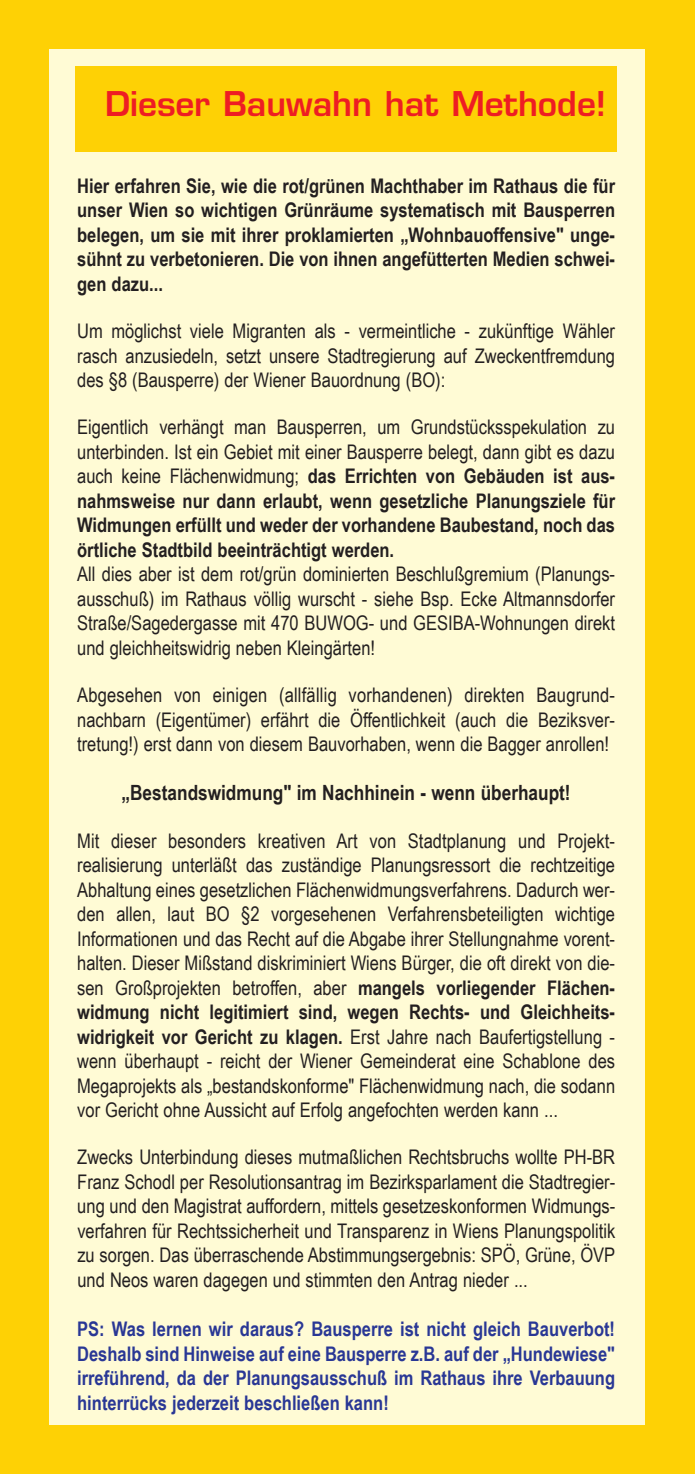
<style>
.page{position:relative;width:695px;height:1474px;background:#fff}
.page>*{position:absolute;margin:0;border:0;box-sizing:border-box;transform-origin:0 0}
.t1{font:600 33.25px "Eurostile";color:#ee1d23}
.t2{font:700 21px "Arial Narrow";color:#231f20}
.t3{font:20.12px/24.5px "Arial Narrow";color:#231f20;text-align:justify}
.t4{font:700 20.12px/24.5px "Arial Narrow";color:#231f20;text-align:justify}
.t5{font:700 20.12px/24.5px "Arial Narrow";color:#293795;text-align:justify}
.s1{font-weight:400}
.s2{font-weight:700}
</style>
<div class="page">
<div style="left:0;top:0;width:694px;height:1473px;background:#fed105"></div>
<div style="left:50px;top:50px;width:595px;height:1374px;background:#fffbd5"></div>
<div style="left:76px;top:67px;width:541px;height:85px;background:#fed105"></div>
<h1 class="t1" style="left:105px;top:91px;width:502px">Dieser Bauwahn hat Methode!</h1>
<p class="t4" style="left:77px;top:173px;width:539px">Hier erfahren Sie, wie die rot/grünen Machthaber im Rathaus die für unser Wien so wichtigen Grünräume systematisch mit Bausperren belegen, um sie mit ihrer proklamierten „Wohnbauoffensive" unge&shy;sühnt zu verbetonieren. Die von ihnen angefütterten Medien schwei&shy;gen dazu...</p>
<p class="t3" style="left:77px;top:318px;width:539px">Um möglichst viele Migranten als - vermeintliche - zukünftige Wähler rasch anzusiedeln, setzt unsere Stadtregierung auf Zweckentfremdung des §8 (Bausperre) der Wiener Bauordnung (BO):</p>
<p class="t4" style="left:77px;top:415px;width:539px"><span class="s1">Eigentlich verhängt man Bausperren, um Grundstücksspekulation zu unterbinden. Ist ein Gebiet mit einer Bausperre belegt, dann gibt es dazu auch keine Flächenwidmung;</span> das Errichten von Gebäuden ist aus&shy;nahmsweise nur dann erlaubt, wenn gesetzliche Planungsziele für Widmungen erfüllt und weder der vorhandene Baubestand, noch das örtliche Stadtbild beeinträchtigt werden.</p>
<p class="t3" style="left:77px;top:562px;width:539px">All dies aber ist dem rot/grün dominierten Beschlußgremium (Planungs&shy;ausschuß) im Rathaus völlig wurscht - siehe Bsp. Ecke Altmannsdorfer Straße/Sagedergasse mit 470 BUWOG- und GESIBA-Wohnungen direkt und gleichheitswidrig neben Kleingärten!</p>
<p class="t3" style="left:77px;top:682px;width:539px">Abgesehen von einigen (allfällig vorhandenen) direkten Baugrund&shy;nachbarn (Eigentümer) erfährt die Öffentlichkeit (auch die Beziksver&shy;tretung!) erst dann von diesem Bauvorhaben, wenn die Bagger anrollen!</p>
<p class="t2" style="left:122px;top:780px;width:450px">„Bestandswidmung" im Nachhinein - wenn überhaupt!</p>
<p class="t3" style="left:77px;top:828px;width:539px">Mit dieser besonders kreativen Art von Stadtplanung und Projekt&shy;realisierung unterläßt das zuständige Planungsressort die rechtzeitige Abhaltung eines gesetzlichen Flächenwidmungsverfahrens. Dadurch wer&shy;den allen, laut BO §2 vorgesehenen Verfahrensbeteiligten wichtige Informationen und das Recht auf die Abgabe ihrer Stellungnahme vorent&shy;halten. Dieser Mißstand diskriminiert Wiens Bürger, die oft direkt von die&shy;sen Großprojekten betroffen, aber <span class="s2">mangels vorliegender Flächen&shy;widmung nicht legitimiert sind, wegen Rechts- und Gleichheits&shy;widrigkeit vor Gericht zu klagen.</span> Erst Jahre nach Baufertigstellung - wenn überhaupt - reicht der Wiener Gemeinderat eine Schablone des Megaprojekts als „bestandskonforme" Flächenwidmung nach, die sodann vor Gericht ohne Aussicht auf Erfolg angefochten werden kann ...</p>
<p class="t3" style="left:77px;top:1144px;width:539px">Zwecks Unterbindung dieses mutmaßlichen Rechtsbruchs wollte PH-BR Franz Schodl per Resolutionsantrag im Bezirksparlament die Stadtregier&shy;ung und den Magistrat auffordern, mittels gesetzeskonformen Widmungs&shy;verfahren für Rechtssicherheit und Transparenz in Wiens Planungspolitik zu sorgen. Das überraschende Abstimmungsergebnis: SPÖ, Grüne, ÖVP und Neos waren dagegen und stimmten den Antrag nieder ...</p>
<p class="t5" style="left:77px;top:1316px;width:539px">PS: Was lernen wir daraus? Bausperre ist nicht gleich Bauverbot!<br>Deshalb sind Hinweise auf eine Bausperre z.B. auf der „Hundewiese" irreführend, da der Planungsausschuß im Rathaus ihre Verbauung hinterrücks jederzeit beschließen kann!</p>
</div>
